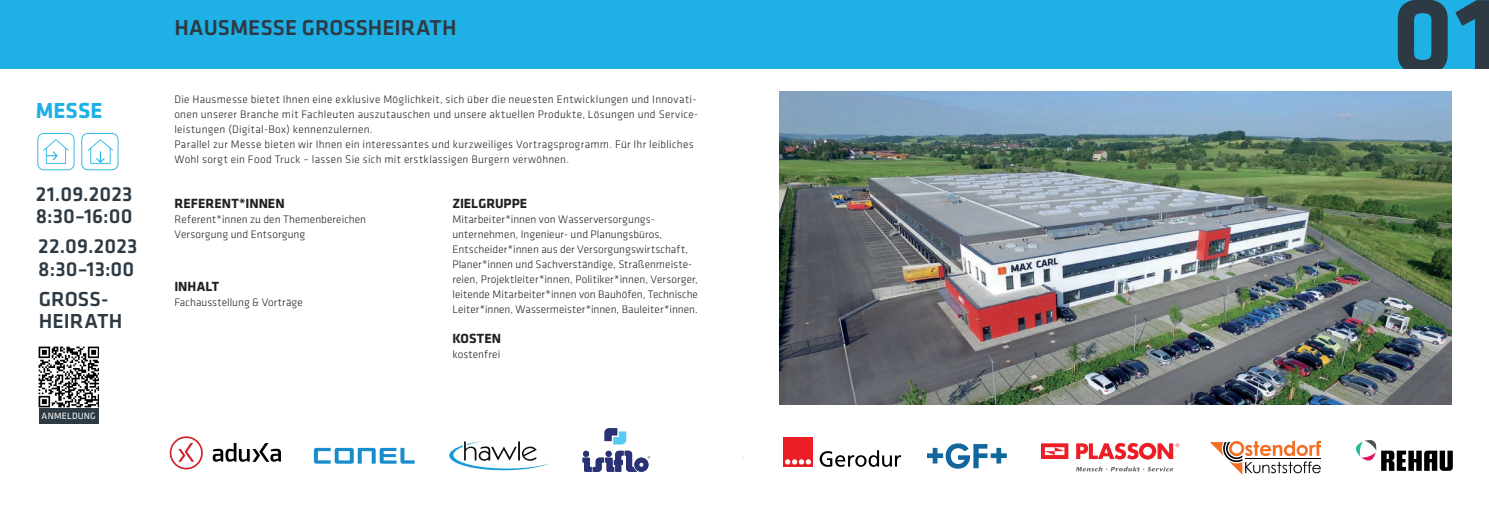
<style>
.page{position:relative;width:1489px;height:525px;background:#fff}
.page>*{position:absolute;margin:0;border:0;box-sizing:border-box;transform-origin:0 0}
.t1{font:700 106.25px "GC Klavika Head";color:#2d3a44}
.t2{font:500 21.25px "GC Klavika Head";letter-spacing:.005em;color:#2d3a44}
.t3{font:700 21.25px "GC Klavika Head";letter-spacing:.005em;color:#1fb0e6}
.t4{font:500 20px/22.5px "GC Klavika Head";letter-spacing:.005em;color:#2d3a44}
.t5{font:700 13.75px "GC Klavika";color:#231f20}
.t6{font:300 11.25px/15px "GC Klavika";letter-spacing:.015em;color:#231f20}
.t7{font:9.38px "GC Klavika";letter-spacing:.02em;color:#fff}
</style>
<div class="page">
<div style="left:0;top:0;width:1488px;height:73px;background:#1fb0e6"></div>
<img style="left:39px;top:346px;width:60px;height:61px">
<img style="left:780px;top:92px;width:671px;height:312px">
<svg style="left:927px;top:443px;width:79px;height:25px"></svg>
<svg style="left:1041px;top:443px;width:27px;height:15px"></svg>
<svg style="left:1076px;top:442px;width:103px;height:17px"></svg>
<svg style="left:1076px;top:466px;width:97px;height:5px"></svg>
<svg style="left:1210px;top:440px;width:110px;height:34px"></svg>
<svg style="left:819px;top:450px;width:82px;height:16px"></svg>
<div style="left:783px;top:437px;width:29px;height:29px;background:#ec1d25"></div>
<svg style="left:785px;top:459px;width:26px;height:5px"></svg>
<svg style="left:1356px;top:440px;width:96px;height:30px"></svg>
<svg style="left:213px;top:443px;width:68px;height:18px"></svg>
<svg style="left:170px;top:436px;width:33px;height:33px"></svg>
<svg style="left:314px;top:447px;width:100px;height:16px"></svg>
<svg style="left:449px;top:441px;width:101px;height:29px"></svg>
<svg style="left:604px;top:428px;width:22px;height:16px"></svg>
<svg style="left:582px;top:450px;width:68px;height:21px"></svg>
<div style="left:0;top:69px;width:1488px;height:17px;background:#fff"></div>
<div style="left:39px;top:408px;width:59px;height:15px;background:#2d3a44"></div>
<svg style="left:81px;top:133px;width:37px;height:37px"></svg>
<svg style="left:37px;top:133px;width:37px;height:37px"></svg>
<h2 class="t3" style="left:36px;top:94px;width:68px">MESSE</h2>
<h3 class="t4" style="left:36px;top:182px;width:98px">21.09.2023<br>8:30–16:00</h3>
<h3 class="t4" style="left:38px;top:234px;width:101px">22.09.2023<br>8:30–13:00</h3>
<h3 class="t4" style="left:39px;top:287px;width:85px">GROSS-<br>HEIRATH</h3>
<p class="t7" style="left:42px;top:410px;width:56px">ANMELDUNG</p>
<h2 class="t2" style="left:174px;top:13px;width:284px">HAUSMESSE GROSSHEIRATH</h2>
<p class="t6" style="left:174px;top:92px;width:525px">Die Hausmesse bietet Ihnen eine exklusive Möglichkeit, sich über die neuesten Entwicklungen und Innovati&shy;onen unserer Branche mit Fachleuten auszutauschen und unsere aktuellen Produkte, Lösungen und Service&shy;leistungen (Digital-Box) kennenzulernen.<br>Parallel zur Messe bieten wir Ihnen ein interessantes und kurzweiliges Vortragsprogramm. Für Ihr leibliches Wohl sorgt ein Food Truck – lassen Sie sich mit erstklassigen Burgern verwöhnen.</p>
<p class="t5" style="left:175px;top:193px;width:111px">REFERENT*INNEN</p>
<p class="t6" style="left:175px;top:212px;width:193px">Referent*innen zu den Themenbereichen<br>Versorgung und Entsorgung</p>
<p class="t5" style="left:174px;top:276px;width:46px">INHALT</p>
<p class="t6" style="left:174px;top:294px;width:130px">Fachausstellung &amp; Vorträge</p>
<p class="t5" style="left:452px;top:193px;width:76px">ZIELGRUPPE</p>
<p class="t6" style="left:452px;top:212px;width:247px">Mitarbeiter*innen von Wasserversorgungs&shy;unternehmen, Ingenieur- und Planungsbüros, Entscheider*innen aus der Versorgungswirtschaft, Planer*innen und Sachverständige, Straßenmeiste&shy;reien, Projektleiter*innen, Politiker*innen, Versorger, leitende Mitarbeiter*innen von Bauhöfen, Technische Leiter*innen, Wassermeister*innen, Bauleiter*innen.</p>
<p class="t5" style="left:452px;top:328px;width:50px">KOSTEN</p>
<p class="t6" style="left:452px;top:347px;width:49px">kostenfrei</p>
<h1 class="t1" style="left:1391px;top:-46px;width:109px">01</h1>
</div>
